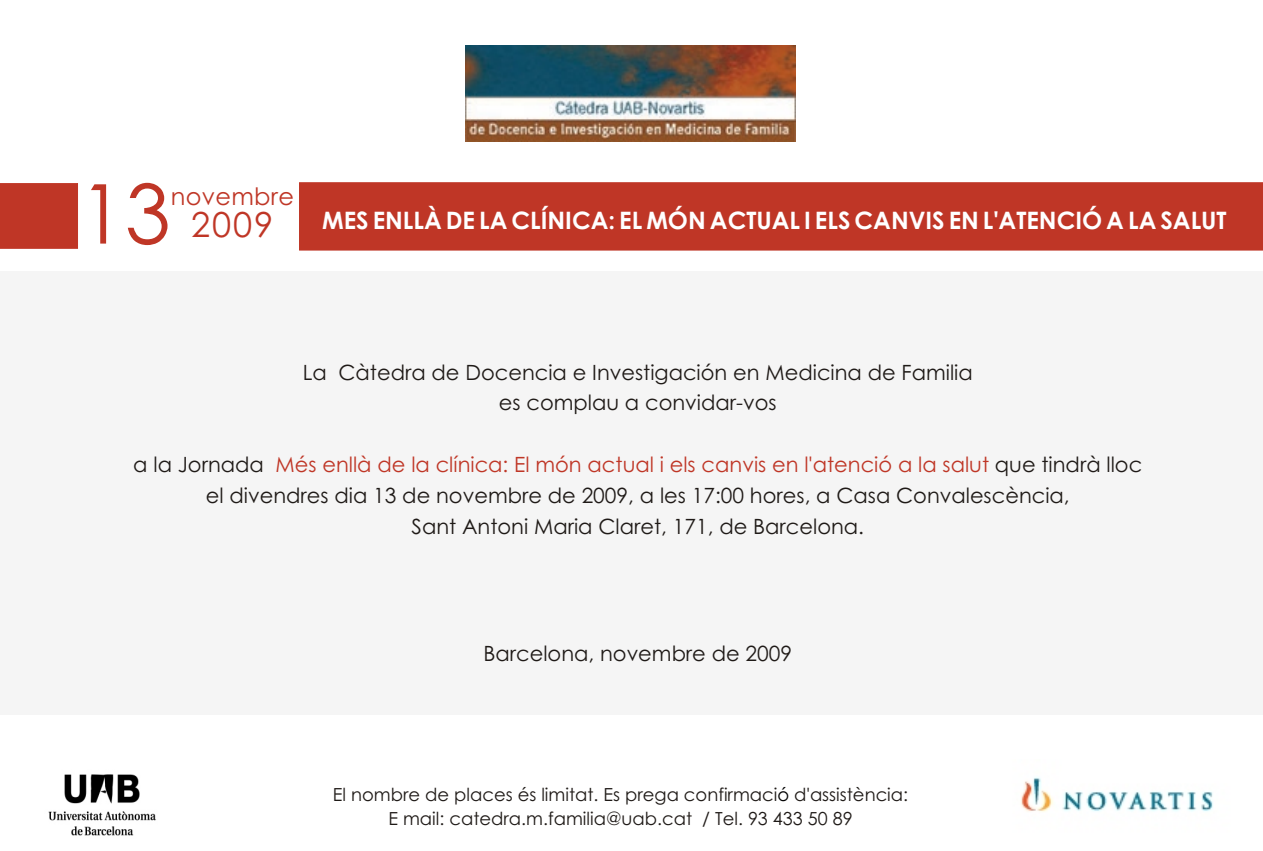
<style>
.page{position:relative;width:1263px;height:851px;background:#fff}
.page>*{position:absolute;margin:0;border:0;box-sizing:border-box;transform-origin:0 0}
.t1{font:82.5px "Century Gothic";color:#bf3626}
.t2{font:34.5px "Century Gothic";color:#bf3626}
.t3{font:700 24px "Century Gothic";color:#fff}
.t4{font:24px "Century Gothic";letter-spacing:.015em;color:#bf3626}
.t5{font:21px/30.9px "Century Gothic";color:#1f1a17;text-align:center}
.t6{font:21px "Century Gothic";color:#bf3626}
.t7{font:18px/24.6px "Century Gothic";color:#1f1a17;text-align:center}
.t8{font:18px "Century Gothic";color:#000}
.s1{color:#1f1a17}
</style>
<div class="page">
<div style="left:299px;top:182px;width:964px;height:68px;background:#bf3626"></div>
<div style="left:0;top:271px;width:1263px;height:444px;background:#f5f5f5"></div>
<img style="left:466px;top:45px;width:330px;height:96px">
<img style="left:1021px;top:777px;width:192px;height:35px">
<img style="left:48px;top:774px;width:108px;height:62px">
<div style="left:0;top:183px;width:78px;height:65px;background:#bf3626"></div>
<h1 class="t1" style="left:79px;top:182px;width:93px">13</h1>
<p class="t4" style="left:171px;top:187px;width:125px">novembre</p>
<h2 class="t2" style="left:191px;top:211px;width:84px">2009</h2>
<p class="t3" style="left:322px;top:211px;width:906px">MES ENLLÀ DE LA CLÍNICA: EL MÓN ACTUAL I ELS CANVIS EN L'ATENCIÓ A LA SALUT</p>
<p class="t5" style="left:303px;top:358px;width:671px">La Càtedra de Docencia e Investigación en Medicina de Familia es complau a convidar-vos</p>
<p class="t5" style="left:133px;top:451px;width:132px">a la Jornada</p>
<p class="t6" style="left:276px;top:456px;width:868px">Més enllà de la clínica: El món actual i els canvis en l'atenció a la salut <span class="s1">que tindrà lloc</span></p>
<p class="t5" style="left:206px;top:482px;width:865px">el divendres dia 13 de novembre de 2009, a les 17:00 hores, a Casa Convalescència,</p>
<p class="t5" style="left:412px;top:513px;width:454px">Sant Antoni Maria Claret, 171, de Barcelona.</p>
<p class="t5" style="left:483px;top:640px;width:310px">Barcelona, novembre de 2009</p>
<p class="t7" style="left:333px;top:783px;width:577px">El nombre de places és limitat. Es prega confirmaci d'assistència:<br>E mail: catedra.m.familia@uab.cat / Tel. 93 433 50 89</p>
<p class="t8" style="left:777px;top:787px;width:13px">ó</p>
</div>
